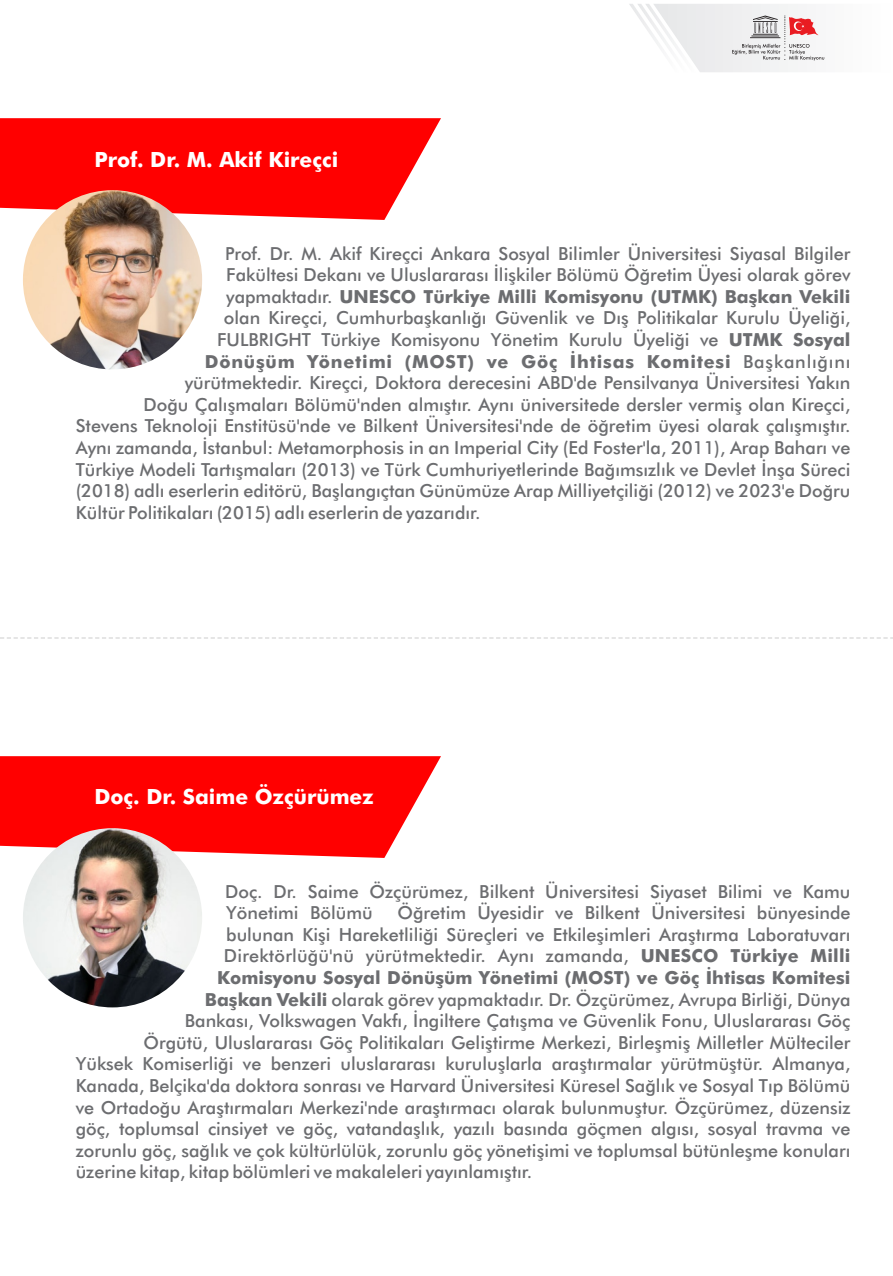
<style>
.page{position:relative;width:893px;height:1276px;background:#fff}
.page>*{position:absolute;margin:0;border:0;box-sizing:border-box;transform-origin:0 0}
.t1{font:700 21px "Futura BT";color:#fff}
.t2{font:500 18px/21.6px "Futura BT";color:#6c6d70}
.t3{font:700 18px "Futura BT";color:#6c6d70}
.t4{font:700 18px "Futura BT";letter-spacing:.045em;color:#6c6d70}
.s1{font-weight:500}
.s2{font-weight:700}
</style>
<div class="page">
<svg style="left:0;top:118px;width:441px;height:102px;background:#fe1919"></svg>
<img style="left:23px;top:190px;width:179px;height:179px;border-radius:50%">
<svg style="left:629px;top:4px;width:196px;height:68px"></svg>
<svg style="left:0;top:756px;width:441px;height:102px;background:#fe1919"></svg>
<img style="left:23px;top:828px;width:179px;height:179px;border-radius:50%">
<svg style="left:0;top:637px;width:893px;height:1px"></svg>
<p class="t1" style="left:94px;top:151px;width:245px">Prof. Dr. M. Akif Kireçci</p>
<p class="t2" style="left:225px;top:244px;width:627px">Prof. Dr. M. Akif Kireçci Ankara Sosyal Bilimler Üniversitesi Siyasal Bilgiler</p>
<p class="t2" style="left:226px;top:266px;width:626px">Fakültesi Dekanı ve Uluslararası İlişkiler Bölümü Öğretim Üyesi olarak görev</p>
<p class="t3" style="left:226px;top:289px;width:626px"><span class="s1">yapmaktadır.</span> UNESCO Türkiye Milli Komisyonu (UTMK) Başkan Vekili</p>
<p class="t2" style="left:224px;top:309px;width:628px">olan Kireçci, Cumhurbaşkanlığı Güvenlik ve Dış Politikalar Kurulu Üyeliği,</p>
<p class="t2" style="left:217px;top:330px;width:635px">FULBRIGHT Türkiye Komisyonu Yönetim Kurulu Üyeliği ve <span class="s2">UTMK Sosyal</span></p>
<p class="t4" style="left:205px;top:354px;width:647px">Dönüşüm Yönetimi (MOST) ve Göç İhtisas Komitesi <span class="s1">Başkanlığını</span></p>
<p class="t2" style="left:185px;top:374px;width:667px">yürütmektedir. Kireçci, Doktora derecesini ABD'de Pensilvanya Üniversitesi Yakın</p>
<p class="t2" style="left:143px;top:395px;width:708px">Doğu Çalışmaları Bölümü'nden almıştır. Aynı üniversitede dersler vermiş olan Kireçci,</p>
<p class="t2" style="left:76px;top:417px;width:776px">Stevens Teknoloji Enstitüsü'nde ve Bilkent Üniversitesi'nde de öğretim üyesi olarak çalışmıştır.</p>
<p class="t2" style="left:76px;top:438px;width:776px">Aynı zamanda, İstanbul: Metamorphosis in an Imperial City (Ed Foster'la, 2011), Arap Baharı ve</p>
<p class="t2" style="left:76px;top:460px;width:776px">Türkiye Modeli Tartışmaları (2013) ve Türk Cumhuriyetlerinde Bağımsızlık ve Devlet İnşa Süreci</p>
<p class="t2" style="left:76px;top:481px;width:776px">(2018) adlı eserlerin editörü, Başlangıçtan Günümüze Arap Milliyetçiliği (2012) ve 2023'e Doğru</p>
<p class="t2" style="left:76px;top:503px;width:406px">Kültür Politikaları (2015) adlı eserlerin de yazarıdır.</p>
<p class="t1" style="left:94px;top:788px;width:281px">Doç. Dr. Saime Özçürümez</p>
<p class="t2" style="left:225px;top:882px;width:627px">Doç. Dr. Saime Özçürümez, Bilkent Üniversitesi Siyaset Bilimi ve Kamu<br>Yönetimi Bölümü</p>
<p class="t2" style="left:398px;top:903px;width:454px">Öğretim Üyesidir ve Bilkent Üniversitesi bünyesinde</p>
<p class="t2" style="left:226px;top:925px;width:626px">bulunan Kişi Hareketliliği Süreçleri ve Etkileşimleri Araştırma Laboratuvarı</p>
<p class="t2" style="left:224px;top:947px;width:628px">Direktörlüğü'nü yürütmektedir. Aynı zamanda, <span class="s2">UNESCO Türkiye Milli</span></p>
<p class="t3" style="left:217px;top:970px;width:635px">Komisyonu Sosyal Dönüşüm Yönetimi (MOST) ve Göç İhtisas Komitesi</p>
<p class="t2" style="left:205px;top:990px;width:647px"><span class="s2">Başkan Vekili</span> olarak görev yapmaktadır. Dr. Özçürümez, Avrupa Birliği, Dünya</p>
<p class="t2" style="left:185px;top:1011px;width:667px">Bankası, Volkswagen Vakfı, İngiltere Çatışma ve Güvenlik Fonu, Uluslararası Göç</p>
<p class="t2" style="left:143px;top:1033px;width:708px">Örgütü, Uluslararası Göç Politikaları Geliştirme Merkezi, Birleşmiş Milletler Mülteciler</p>
<p class="t2" style="left:76px;top:1055px;width:776px">Yüksek Komiserliği ve benzeri uluslararası kuruluşlarla araştırmalar yürütmüştür. Almanya,</p>
<p class="t2" style="left:76px;top:1076px;width:776px">Kanada, Belçika'da doktora sonrası ve Harvard Üniversitesi Küresel Sağlık ve Sosyal Tıp Bölümü</p>
<p class="t2" style="left:76px;top:1098px;width:776px">ve Ortadoğu Araştırmaları Merkezi'nde araştırmacı olarak bulunmuştur. Özçürümez, düzensiz</p>
<p class="t2" style="left:76px;top:1119px;width:776px">göç, toplumsal cinsiyet ve göç, vatandaşlık, yazılı basında göçmen algısı, sosyal travma ve</p>
<p class="t2" style="left:76px;top:1141px;width:776px">zorunlu göç, sağlık ve çok kültürlülük, zorunlu göç yönetişimi ve toplumsal bütünleşme konuları</p>
<p class="t2" style="left:76px;top:1162px;width:458px">üzerine kitap, kitap bölümleri ve makaleleri yayınlamıştır.</p>
</div>
